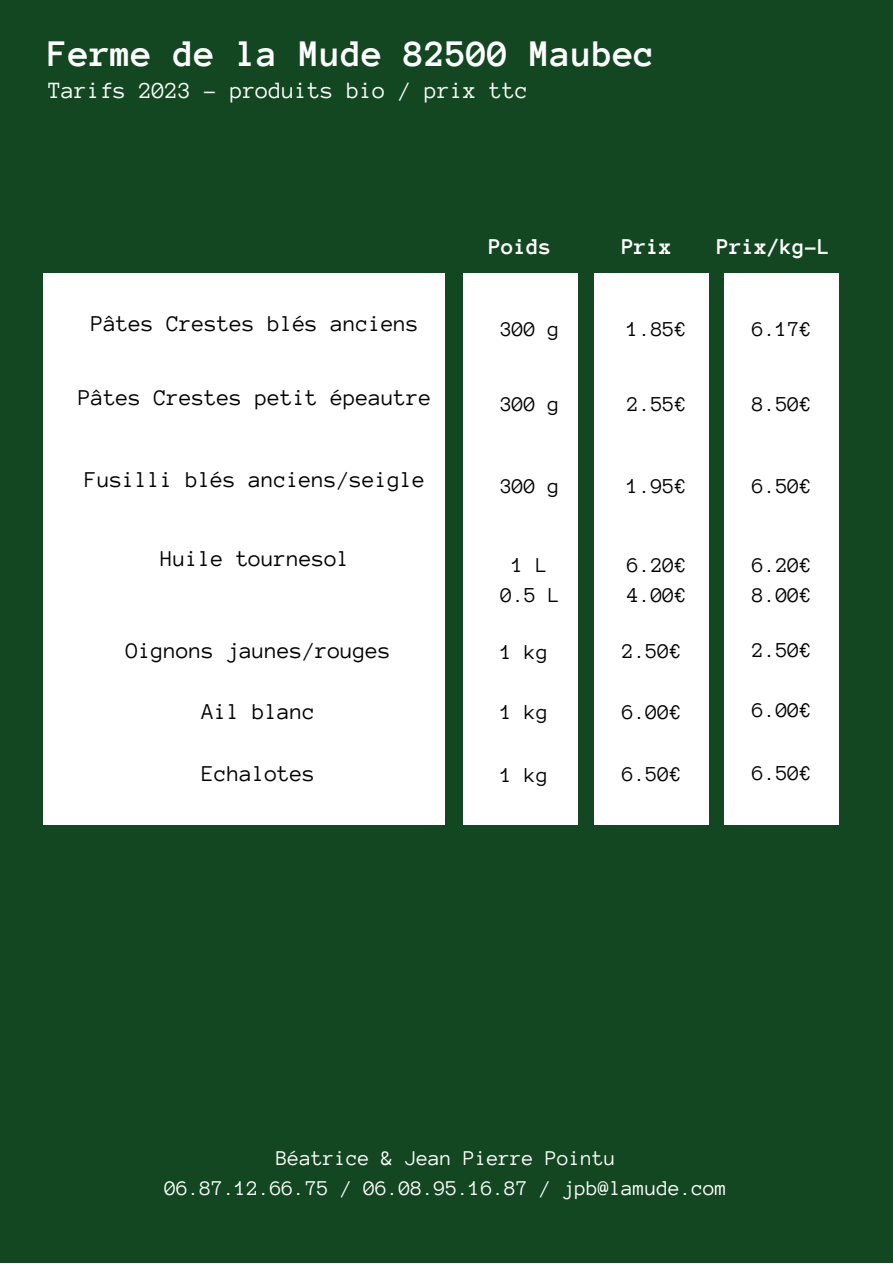
<style>
.page{position:relative;width:893px;height:1264px;background:#fff}
.page>*{position:absolute;margin:0;border:0;box-sizing:border-box;transform-origin:0 0}
.t1{font:700 38.4px "Anonymous Pro";color:#fff}
.t2{font:23.85px "Anonymous Pro";color:#fff}
.t3{font:23.1px "Anonymous Pro";color:#000}
.t4{font:700 23.1px "Anonymous Pro";color:#fff}
.t5{font:21.75px/30.6px "Anonymous Pro";color:#000;text-align:center}
.t6{font:21.45px/29.7px "Anonymous Pro";color:#fff;text-align:center}
</style>
<div class="page">
<div style="left:0;top:0;width:892px;height:1262px;background:#134722"></div>
<div style="left:44px;top:273px;width:401px;height:108px;background:#fff"></div>
<div style="left:463px;top:273px;width:114px;height:110px;background:#fff"></div>
<div style="left:594px;top:273px;width:114px;height:108px;background:#fff"></div>
<div style="left:724px;top:273px;width:114px;height:110px;background:#fff"></div>
<div style="left:44px;top:618px;width:401px;height:84px;background:#fff"></div>
<div style="left:463px;top:618px;width:114px;height:84px;background:#fff"></div>
<div style="left:594px;top:618px;width:114px;height:84px;background:#fff"></div>
<div style="left:724px;top:618px;width:114px;height:84px;background:#fff"></div>
<div style="left:44px;top:740px;width:401px;height:84px;background:#fff"></div>
<div style="left:463px;top:740px;width:114px;height:84px;background:#fff"></div>
<div style="left:594px;top:740px;width:114px;height:84px;background:#fff"></div>
<div style="left:724px;top:740px;width:114px;height:84px;background:#fff"></div>
<div style="left:44px;top:674px;width:401px;height:84px;background:#fff"></div>
<div style="left:463px;top:674px;width:114px;height:84px;background:#fff"></div>
<div style="left:594px;top:674px;width:114px;height:84px;background:#fff"></div>
<div style="left:724px;top:674px;width:114px;height:84px;background:#fff"></div>
<div style="left:44px;top:520px;width:401px;height:107px;background:#fff"></div>
<div style="left:463px;top:520px;width:114px;height:107px;background:#fff"></div>
<div style="left:594px;top:520px;width:114px;height:107px;background:#fff"></div>
<div style="left:724px;top:520px;width:114px;height:107px;background:#fff"></div>
<div style="left:44px;top:359px;width:401px;height:84px;background:#fff"></div>
<div style="left:463px;top:359px;width:114px;height:84px;background:#fff"></div>
<div style="left:594px;top:359px;width:114px;height:84px;background:#fff"></div>
<div style="left:724px;top:359px;width:114px;height:84px;background:#fff"></div>
<div style="left:44px;top:441px;width:401px;height:85px;background:#fff"></div>
<div style="left:463px;top:441px;width:114px;height:85px;background:#fff"></div>
<div style="left:594px;top:441px;width:114px;height:85px;background:#fff"></div>
<div style="left:724px;top:441px;width:114px;height:85px;background:#fff"></div>
<h1 class="t1" style="left:48px;top:35px;width:609px">Ferme de la Mude 82500 Maubec</h1>
<p class="t2" style="left:48px;top:79px;width:481px">Tarifs 2023 - produits bio / prix ttc</p>
<p class="t4" style="left:488px;top:235px;width:65px">Poids</p>
<p class="t4" style="left:621px;top:235px;width:52px">Prix</p>
<p class="t4" style="left:716px;top:235px;width:115px">Prix/kg-L</p>
<p class="t3" style="left:91px;top:312px;width:329px">Pâtes Crestes blés anciens</p>
<p class="t5" style="left:500px;top:314px;width:61px">300 g</p>
<p class="t5" style="left:627px;top:314px;width:61px">1.85€</p>
<p class="t5" style="left:752px;top:314px;width:61px">6.17€</p>
<p class="t3" style="left:78px;top:386px;width:355px">Pâtes Crestes petit épeautre</p>
<p class="t5" style="left:500px;top:388px;width:61px">300 g</p>
<p class="t5" style="left:627px;top:388px;width:61px">2.55€</p>
<p class="t5" style="left:752px;top:388px;width:61px">8.50€</p>
<p class="t3" style="left:85px;top:468px;width:342px">Fusilli blés anciens/seigle</p>
<p class="t5" style="left:500px;top:470px;width:61px">300 g</p>
<p class="t5" style="left:627px;top:470px;width:61px">1.95€</p>
<p class="t5" style="left:752px;top:470px;width:61px">6.50€</p>
<p class="t3" style="left:161px;top:547px;width:191px">Huile tournesol</p>
<p class="t5" style="left:501px;top:549px;width:61px">1 L<br>0.5 L</p>
<p class="t5" style="left:627px;top:549px;width:61px">6.20€</p>
<p class="t5" style="left:752px;top:549px;width:61px">6.20€</p>
<p class="t5" style="left:627px;top:580px;width:61px">4.00€</p>
<p class="t5" style="left:752px;top:580px;width:61px">8.00€</p>
<p class="t3" style="left:126px;top:639px;width:266px">Oignons jaunes/rouges</p>
<p class="t5" style="left:501px;top:637px;width:49px">1 kg</p>
<p class="t5" style="left:622px;top:636px;width:61px">2.50€</p>
<p class="t5" style="left:752px;top:635px;width:61px">2.50€</p>
<p class="t3" style="left:202px;top:699px;width:115px">Ail blanc</p>
<p class="t5" style="left:501px;top:697px;width:49px">1 kg</p>
<p class="t5" style="left:622px;top:696px;width:61px">6.00€</p>
<p class="t5" style="left:752px;top:695px;width:61px">6.00€</p>
<p class="t3" style="left:202px;top:762px;width:115px">Echalotes</p>
<p class="t5" style="left:501px;top:759px;width:49px">1 kg</p>
<p class="t5" style="left:622px;top:758px;width:61px">6.50€</p>
<p class="t5" style="left:752px;top:757px;width:61px">6.50€</p>
<p class="t6" style="left:165px;top:1143px;width:563px">Béatrice &amp; Jean Pierre Pointu<br>06.87.12.66.75 / 06.08.95.16.87 / jpb@lamude.com</p>
</div>
